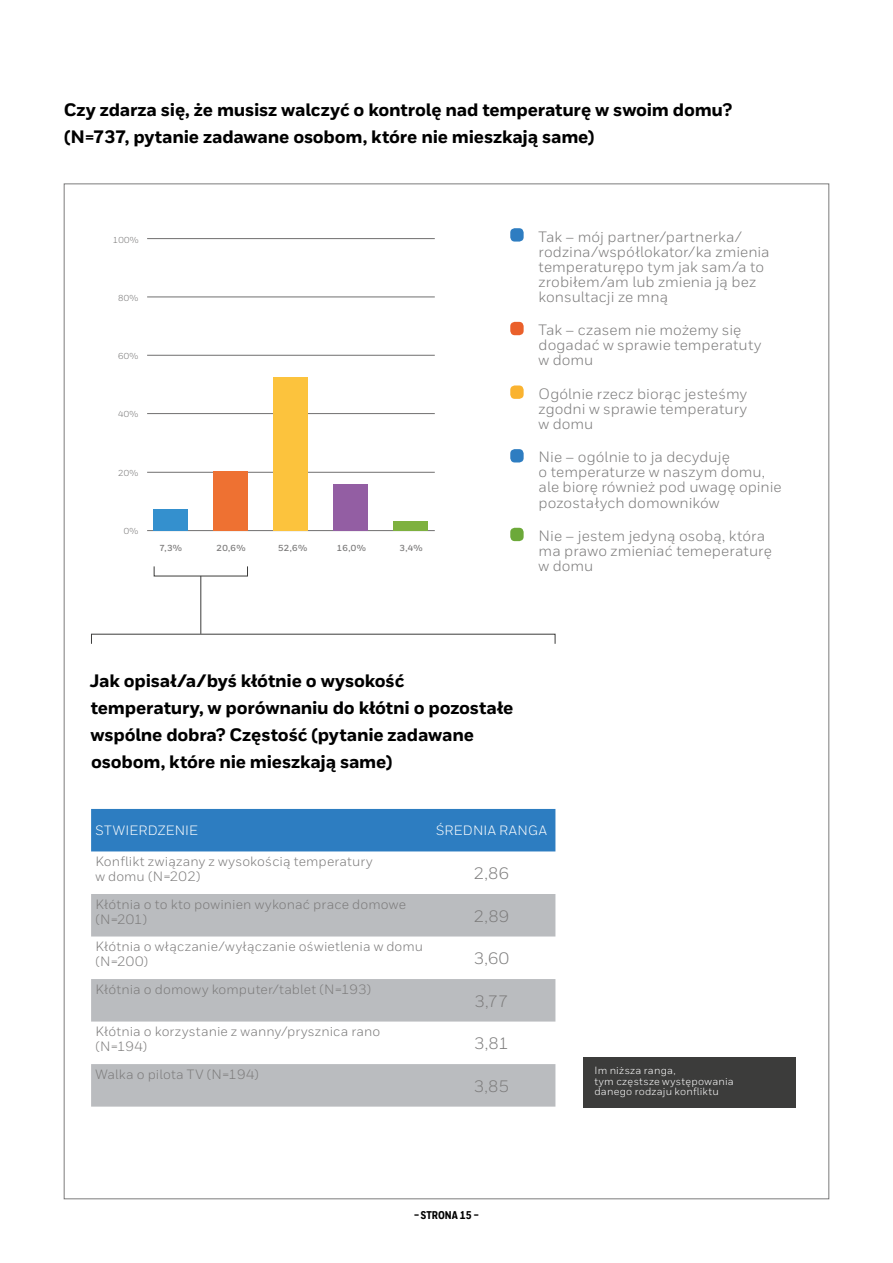
<style>
.page{position:relative;width:893px;height:1263px;background:#fff}
.page>*{position:absolute;margin:0;border:0;box-sizing:border-box;transform-origin:0 0}
.t1{font:800 18px/27px "Honeywell Sans";letter-spacing:-.015em;color:#000}
.t2{font:16.5px "Honeywell Sans";letter-spacing:.01em;color:#7c7b7b}
.t3{font:15px/15px "Honeywell Sans";letter-spacing:.005em;color:#7c7b7b}
.t4{font:13.5px/15px "Honeywell Sans";letter-spacing:.01em;color:#7c7b7b}
.t5{font:13.5px "Honeywell Sans";letter-spacing:.02em;color:#fff}
.t6{font:800 11.25px "Honeywell Cond";color:#000}
.t7{font:10.5px/10.5px "Honeywell Sans";letter-spacing:.025em;color:#fff}
.t8{font:700 8.7px "Honeywell Sans";color:#7c7b7b}
.t9{font:8.7px "Honeywell Sans";letter-spacing:.025em;color:#706f6f}
</style>
<div class="page">
<div style="left:510px;top:228px;width:14px;height:14px;background:#2e7dc1;border-radius:4px"></div>
<div style="left:510px;top:322px;width:14px;height:13px;background:#ea602b;border-radius:4px"></div>
<div style="left:510px;top:385px;width:14px;height:14px;background:#fab330;border-radius:4px"></div>
<div style="left:510px;top:449px;width:14px;height:13px;background:#2e7dc1;border-radius:4px"></div>
<div style="left:510px;top:528px;width:14px;height:13px;background:#6ca939;border-radius:4px"></div>
<div style="left:583px;top:1057px;width:213px;height:50px;background:#3c3c3b"></div>
<div style="left:91px;top:809px;width:464px;height:42px;background:#2d7dc1"></div>
<svg style="left:91px;top:894px;width:464px;height:212px;fill:#babcbf"></svg>
<svg style="left:147px;top:238px;width:288px;height:294px"></svg>
<div style="left:394px;top:521px;width:34px;height:10px;background:#7eb13f"></div>
<div style="left:334px;top:484px;width:34px;height:47px;background:#935ea3"></div>
<div style="left:274px;top:378px;width:34px;height:153px;background:#fcc33d"></div>
<div style="left:213px;top:471px;width:35px;height:60px;background:#ee7132"></div>
<div style="left:153px;top:509px;width:35px;height:22px;background:#3490ce"></div>
<hr style="left:200px;top:576px;width:1px;height:58px;background:#3c3c3b">
<p class="t1" style="left:64px;top:97px;width:670px">Czy zdarza się, że musisz walczyć o kontrolę nad temperaturę w swoim domu? (N=737, pytanie zadawane osobom, które nie mieszkają same)</p>
<p class="t9" style="left:113px;top:234px;width:27px">100%</p>
<p class="t9" style="left:118px;top:293px;width:22px">80%</p>
<p class="t9" style="left:118px;top:351px;width:22px">60%</p>
<p class="t9" style="left:118px;top:408px;width:22px">40%</p>
<p class="t9" style="left:118px;top:467px;width:22px">20%</p>
<p class="t9" style="left:124px;top:525px;width:16px">0%</p>
<p class="t8" style="left:160px;top:542px;width:24px">7,3%</p>
<p class="t8" style="left:217px;top:542px;width:31px">20,6%</p>
<p class="t8" style="left:278px;top:542px;width:31px">52,6%</p>
<p class="t8" style="left:337px;top:542px;width:31px">16,0%</p>
<p class="t8" style="left:400px;top:542px;width:25px">3,4%</p>
<p class="t3" style="left:539px;top:229px;width:233px">Tak – mój partner/partnerka/ rodzina/współlokator/ka zmienia temperaturępo tym jak sam/a to zrobiłem/am lub zmienia ją bez konsultacji ze mną</p>
<p class="t3" style="left:539px;top:323px;width:224px">Tak – czasem nie możemy się dogadać w sprawie temperatuty w domu</p>
<p class="t3" style="left:539px;top:386px;width:210px;text-align:justify">Ogólnie rzecz biorąc jesteśmy zgodni w sprawie temperatury w domu</p>
<p class="t3" style="left:539px;top:450px;width:245px">Nie – ogólnie to ja decyduję<br>o temperaturze w naszym domu, ale biorę również pod uwagę opinie pozostałych domowników</p>
<p class="t3" style="left:539px;top:528px;width:235px">Nie – jestem jedyną osobą, która ma prawo zmieniać temeperaturę w domu</p>
<p class="t1" style="left:90px;top:668px;width:425px">Jak opisał/a/byś kłótnie o wysokość temperatury, w porównaniu do kłótni o pozostałe wspólne dobra? Częstość (pytanie zadawane osobom, które nie mieszkają same)</p>
<p class="t5" style="left:95px;top:823px;width:104px">STWIERDZENIE</p>
<p class="t5" style="left:436px;top:823px;width:112px">ŚREDNIA RANGA</p>
<p class="t4" style="left:95px;top:854px;width:279px">Konflikt związany z wysokością temperatury w domu (N=202)</p>
<p class="t2" style="left:474px;top:863px;width:37px">2,86</p>
<p class="t4" style="left:95px;top:896px;width:312px">Kłótnia o to kto powinien wykonać prace domowe (N=201)</p>
<p class="t2" style="left:474px;top:906px;width:37px">2,89</p>
<p class="t4" style="left:95px;top:939px;width:329px">Kłótnia o włączanie/wyłączanie oświetlenia w domu (N=200)</p>
<p class="t2" style="left:474px;top:949px;width:37px">3,60</p>
<p class="t4" style="left:95px;top:981px;width:277px">Kłótnia o domowy komputer/tablet (N=193)</p>
<p class="t2" style="left:474px;top:991px;width:36px">3,77</p>
<p class="t4" style="left:95px;top:1024px;width:287px">Kłótnia o korzystanie z wanny/prysznica rano (N=194)</p>
<p class="t2" style="left:474px;top:1034px;width:36px">3,81</p>
<p class="t4" style="left:95px;top:1067px;width:165px">Walka o pilota TV (N=194)</p>
<p class="t2" style="left:474px;top:1076px;width:37px">3,85</p>
<p class="t6" style="left:414px;top:1208px;width:66px">– STRONA 15 –</p>
<p class="t7" style="left:594px;top:1065px;width:141px">Im niższa ranga,<br>tym częstsze występowania danego rodzaju konfliktu</p>
</div>
